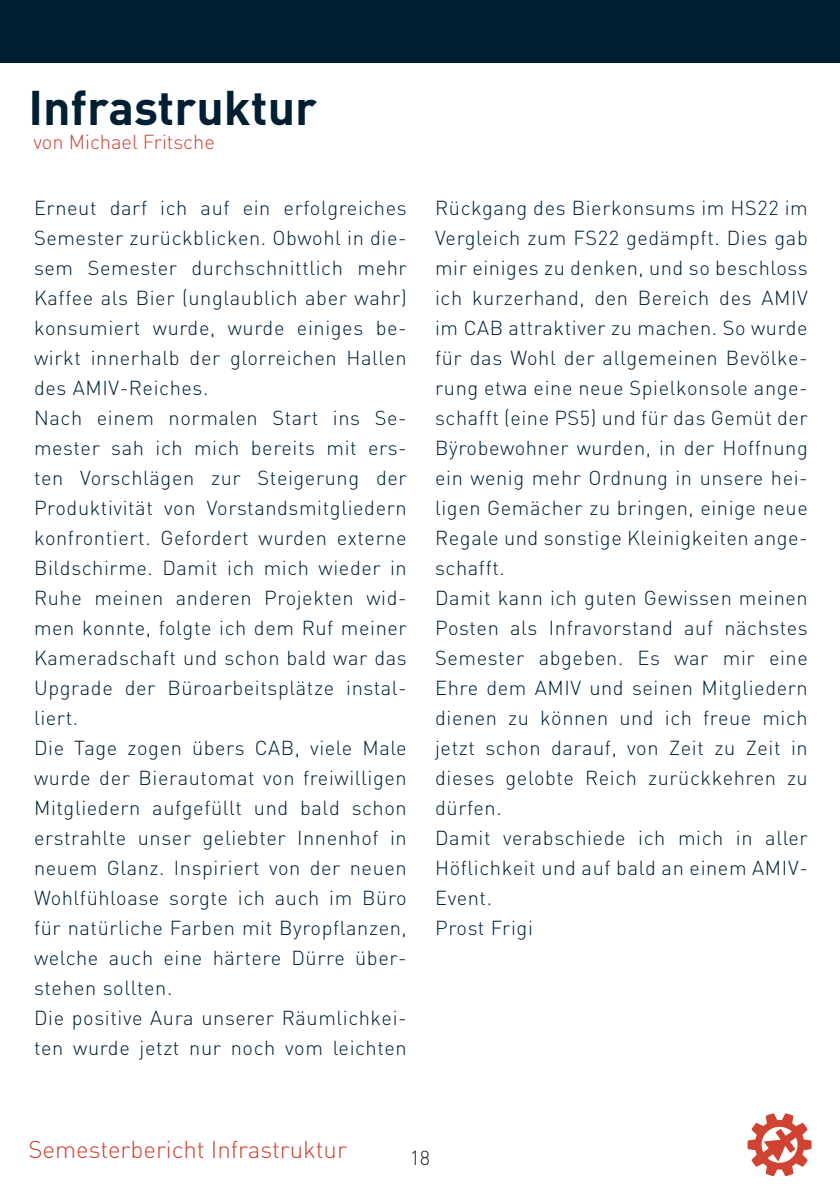
<style>
.page{position:relative;width:840px;height:1191px;background:#fff}
.page>*{position:absolute;margin:0;border:0;box-sizing:border-box;transform-origin:0 0}
.Absatzformat_1{font:700 48px "DIN Pro";color:#001f33}
.Absatzformat_1-2{font:300 24px "DIN Pro";color:#d04231}
.Fliesstext{font:300 20px/30px "DIN Pro";letter-spacing:.03em;color:#001f33;text-align:justify}
.Absatzformat_1-3{font:300 20px "DIN Pro";color:#d04231}
.t1{font:300 20px "DIN Pro";color:#231f20}
</style>
<div class="page">
<svg style="left:747px;top:1113px;width:64px;height:63px"></svg>
<div style="left:0;top:0;width:839px;height:63px;background:#001f33"></div>
<p class="Absatzformat_1" style="left:28px;top:75px;width:290px">Infrastruktur</p>
<p class="Absatzformat_1-3" style="left:33px;top:129px;width:183px">von Michael Fritsche</p>
<p class="Fliesstext" style="left:34px;top:192px;width:374px">Erneut darf ich auf ein erfolgreiches Semester zurückblicken. Obwohl in die&shy;sem Semester durchschnittlich mehr Kaffee als Bier (unglaublich aber wahr) konsumiert wurde, wurde einiges be&shy;wirkt innerhalb der glorreichen Hallen des AMIV-Reiches.</p>
<p class="Fliesstext" style="left:34px;top:402px;width:374px">Nach einem normalen Start ins Se&shy;mester sah ich mich bereits mit ers&shy;ten Vorschlägen zur Steigerung der Produktivität von Vorstandsmitgliedern konfrontiert. Gefordert wurden externe Bildschirme. Damit ich mich wieder in Ruhe meinen anderen Projekten wid&shy;men konnte, folgte ich dem Ruf meiner Kameradschaft und schon bald war das Upgrade der Büroarbeitsplätze instal&shy;liert.</p>
<p class="Fliesstext" style="left:34px;top:732px;width:374px">Die Tage zogen übers CAB, viele Male wurde der Bierautomat von freiwilligen Mitgliedern aufgefüllt und bald schon erstrahlte unser geliebter Innenhof in neuem Glanz. Inspiriert von der neuen Wohlfühloase sorgte ich auch im Büro für natürliche Farben mit Byropflanzen, welche auch eine härtere Dürre über&shy;stehen sollten.</p>
<p class="Fliesstext" style="left:34px;top:1002px;width:374px">Die positive Aura unserer Räumlichkei&shy;ten wurde jetzt nur noch vom leichten</p>
<p class="Fliesstext" style="left:435px;top:192px;width:374px">Rückgang des Bierkonsums im HS22 im Vergleich zum FS22 gedämpft. Dies gab mir einiges zu denken, und so beschloss ich kurzerhand, den Bereich des AMIV im CAB attraktiver zu machen. So wurde für das Wohl der allgemeinen Bevölke&shy;rung etwa eine neue Spielkonsole ange&shy;schafft (eine PS5) und für das Gemüt der Bÿrobewohner wurden, in der Hoffnung ein wenig mehr Ordnung in unsere hei&shy;ligen Gemächer zu bringen, einige neue Regale und sonstige Kleinigkeiten ange&shy;schafft.</p>
<p class="Fliesstext" style="left:435px;top:582px;width:374px">Damit kann ich guten Gewissen meinen Posten als Infravorstand auf nächstes Semester abgeben. Es war mir eine Ehre dem AMIV und seinen Mitgliedern dienen zu können und ich freue mich jetzt schon darauf, von Zeit zu Zeit in dieses gelobte Reich zurückkehren zu dürfen.</p>
<p class="Fliesstext" style="left:435px;top:822px;width:374px">Damit verabschiede ich mich in aller Höflichkeit und auf bald an einem AMIV-Event.</p>
<p class="Fliesstext" style="left:435px;top:912px;width:99px">Prost Frigi</p>
<p class="Absatzformat_1-2" style="left:28px;top:1133px;width:320px">Semesterbericht Infrastruktur</p>
<p class="t1" style="left:409px;top:1143px;width:22px">18</p>
</div>
